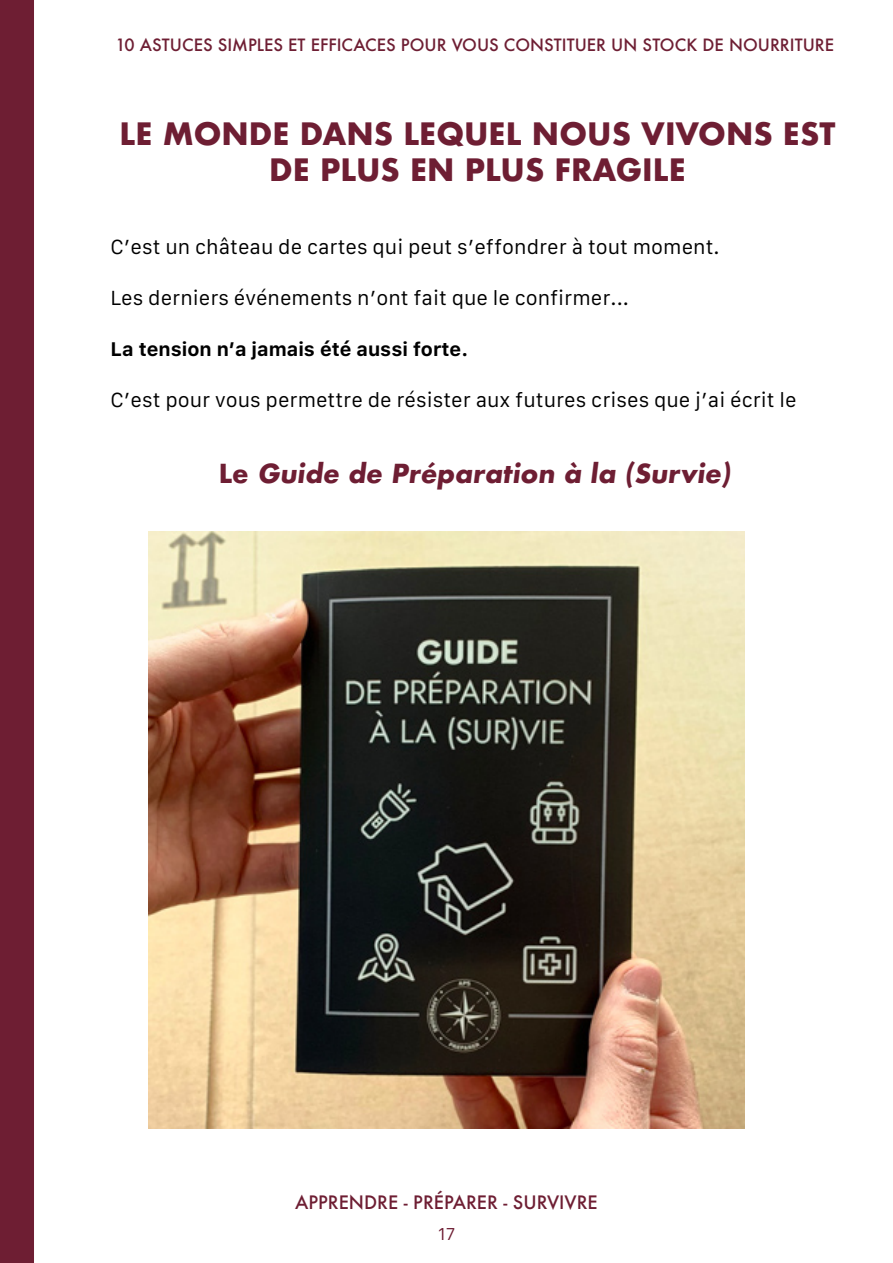
<style>
.page{position:relative;width:893px;height:1263px;background:#fff}
.page>*{position:absolute;margin:0;border:0;box-sizing:border-box;transform-origin:0 0}
.t1{font:700 30px/36px "Futura";color:#6e1e33;text-align:center}
.t2{font:700 25.5px "Futura";color:#6e1e33}
.t3{font:19.5px "Galvji";color:#000}
.t4{font:700 19.5px "Galvji";color:#000}
.t5{font:500 18px "Futura";color:#6e1e33}
.t6{font:500 16.5px "Futura";color:#6e1e33}
.t7{font:16.5px "Galvji";color:#6e1e33}
</style>
<div class="page">
<div style="left:0;top:0;width:34px;height:1263px;background:#6e1e33"></div>
<img style="left:149px;top:531px;width:595px;height:597px">
<p class="t6" style="left:115px;top:34px;width:720px">10 ASTUCES SIMPLES ET EFFICACES POUR VOUS CONSTITUER UN STOCK DE NOURRITURE</p>
<h1 class="t1" style="left:119px;top:116px;width:718px">LE MONDE DANS LEQUEL NOUS VIVONS EST<br>DE PLUS EN PLUS FRAGILE</h1>
<p class="t3" style="left:111px;top:235px;width:611px">C’est un château de cartes qui peut s’effondrer à tout moment.</p>
<p class="t3" style="left:111px;top:286px;width:520px">Les derniers événements n’ont fait que le confirmer...</p>
<p class="t4" style="left:111px;top:337px;width:359px">La tension n’a jamais été aussi forte.</p>
<p class="t3" style="left:111px;top:388px;width:687px">C’est pour vous permettre de résister aux futures crises que j’ai écrit le</p>
<h2 class="t2" style="left:219px;top:454px;width:518px">L e Guide de Préparation à la (Survie)</h2>
<p class="t5" style="left:295px;top:1190px;width:304px">APPRENDRE - PRÉPARER - SURVIVRE</p>
<p class="t7" style="left:438px;top:1224px;width:19px">17</p>
</div>
